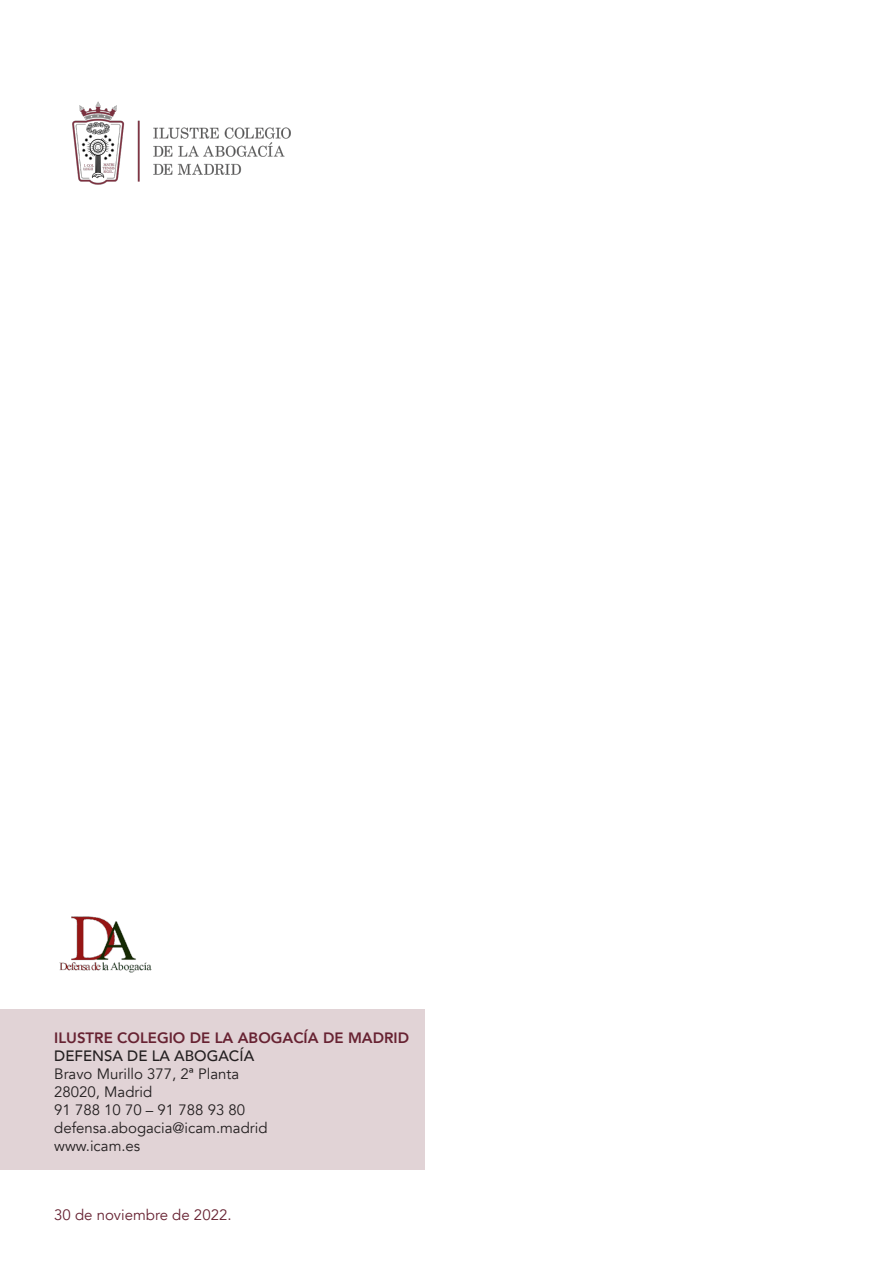
<style>
.page{position:relative;width:893px;height:1263px;background:#fff}
.page>*{position:absolute;margin:0;border:0;box-sizing:border-box;transform-origin:0 0}
.t1{font:15px "Avenir";color:#231f20}
.t2{font:800 15px "Avenir";color:#672232}
.t3{font:15px "Avenir";color:#672232}
.t4{font:500 15px "Avenir";color:#231f20}
</style>
<div class="page">
<div style="left:0;top:1009px;width:424px;height:160px;background:#e1d3d6"></div>
<img style="left:72px;top:101px;width:219px;height:84px">
<img style="left:59px;top:916px;width:93px;height:57px">
<p class="t2" style="left:54px;top:1026px;width:356px">ILUSTRE COLEGIO DE LA ABOGACÍA DE MADRID</p>
<p class="t4" style="left:54px;top:1043px;width:202px">DEFENSA DE LA ABOGACÍA</p>
<p class="t1" style="left:54px;top:1065px;width:187px">Bravo Murillo 377, 2ª Planta</p>
<p class="t1" style="left:54px;top:1083px;width:100px">28020, Madrid</p>
<p class="t1" style="left:54px;top:1101px;width:192px">91 788 10 70 – 91 788 93 80</p>
<p class="t1" style="left:54px;top:1119px;width:215px">defensa.abogacia@icam.madrid</p>
<p class="t1" style="left:54px;top:1137px;width:88px">www.icam.es</p>
<p class="t3" style="left:54px;top:1206px;width:179px">30 de noviembre de 2022.</p>
</div>
